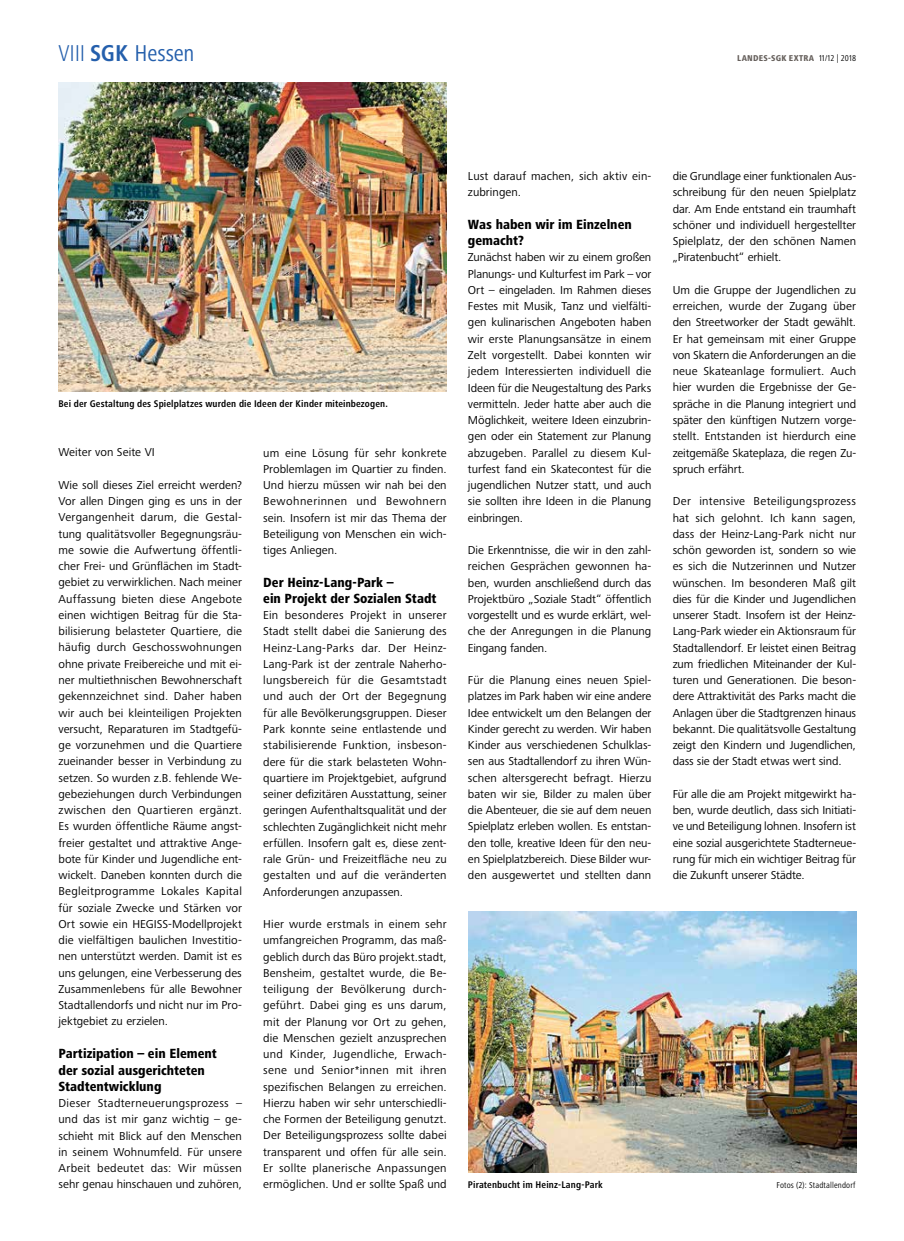
<style>
.page{position:relative;width:904px;height:1241px;background:#fff}
.page>*{position:absolute;margin:0;border:0;box-sizing:border-box;transform-origin:0 0}
.t1{font:condensed 23.75px "Frutiger Next Pro";color:#245fac}
.t2{font:800 condensed 13.75px/16.2px "Frutiger Next Pro";color:#000}
.t3{font:11.88px/16.2px "Frutiger Next Pro";color:#000;text-align:justify}
.t4{font:700 condensed 10px "Frutiger Next Pro";letter-spacing:.015em;color:#000}
.t5{font:800 condensed 8.75px "Frutiger Next Pro";letter-spacing:.03em;color:#66605c}
.t6{font:condensed 8.75px "Frutiger Next Pro";letter-spacing:.015em;color:#000}
.s1{font-weight:300}
.s2{font-weight:700}
.s3{font-weight:400;color:#000}
</style>
<div class="page">
<img style="left:469px;top:911px;width:387px;height:260px">
<img style="left:58px;top:83px;width:388px;height:308px">
<h1 class="t1" style="left:58px;top:40px;width:138px"><span class="s1">VIII</span> <span class="s2">SGK</span> Hessen</h1>
<p class="t5" style="left:737px;top:53px;width:120px">LANDES-SGK EXTRA <span class="s3">11/12 | 2018</span></p>
<p class="t4" style="left:58px;top:398px;width:331px">Bei der Gestaltung des Spielplatzes wurden die Ideen der Kinder miteinbezogen.</p>
<p class="t3" style="left:58px;top:444px;width:98px">Weiter von Seite VI</p>
<p class="t3" style="left:58px;top:477px;width:185px">Wie soll dieses Ziel erreicht werden?<br>Vor allen Dingen ging es uns in der Vergangenheit darum, die Gestal&shy;tung qualitätsvoller Begegnungsräu&shy;me sowie die Aufwertung öffentli&shy;cher Frei- und Grünflächen im Stadt&shy;gebiet zu verwirklichen. Nach meiner Auffassung bieten diese Angebote einen wichtigen Beitrag für die Sta&shy;bilisierung belasteter Quartiere, die häufig durch Geschosswohnungen ohne private Freibereiche und mit ei&shy;ner multiethnischen Bewohnerschaft gekennzeichnet sind. Daher haben wir auch bei kleinteiligen Projekten versucht, Reparaturen im Stadtgefü&shy;ge vorzunehmen und die Quartiere zueinander besser in Verbindung zu setzen. So wurden z.B. fehlende We&shy;gebeziehungen durch Verbindungen zwischen den Quartieren ergänzt.<br>Es wurden öffentliche Räume angst&shy;freier gestaltet und attraktive Ange&shy;bote für Kinder und Jugendliche ent&shy;wickelt. Daneben konnten durch die Begleitprogramme Lokales Kapital für soziale Zwecke und Stärken vor Ort sowie ein HEGISS-Modellprojekt die vielfältigen baulichen Investitio&shy;nen unterstützt werden. Damit ist es uns gelungen, eine Verbesserung des Zusammenlebens für alle Bewohner Stadtallendorfs und nicht nur im Pro&shy;jektgebiet zu erzielen.</p>
<p class="t2" style="left:58px;top:1045px;width:160px">Partizipation – ein Element der sozial ausgerichteten<br>Stadtentwicklung</p>
<p class="t3" style="left:58px;top:1094px;width:185px">Dieser Stadterneuerungsprozess – und das ist mir ganz wichtig – ge&shy;schieht mit Blick auf den Menschen in seinem Wohnumfeld. Für unsere Arbeit bedeutet das: Wir müssen sehr genau hinschauen und zuhören,</p>
<p class="t3" style="left:263px;top:444px;width:185px">um eine Lösung für sehr konkrete Problemlagen im Quartier zu finden.<br>Und hierzu müssen wir nah bei den Bewohnerinnen und Bewohnern sein. Insofern ist mir das Thema der Beteiligung von Menschen ein wich&shy;tiges Anliegen.</p>
<p class="t2" style="left:263px;top:574px;width:175px">Der Heinz-Lang-Park –<br>ein Projekt der Sozialen Stadt</p>
<p class="t3" style="left:263px;top:607px;width:185px">Ein besonderes Projekt in unserer Stadt stellt dabei die Sanierung des Heinz-Lang-Parks dar. Der Heinz-Lang-Park ist der zentrale Naherho&shy;lungsbereich für die Gesamtstadt und auch der Ort der Begegnung für alle Bevölkerungsgruppen. Dieser Park konnte seine entlastende und stabilisierende Funktion, insbeson&shy;dere für die stark belasteten Wohn&shy;quartiere im Projektgebiet, aufgrund seiner defizitären Ausstattung, seiner geringen Aufenthaltsqualität und der schlechten Zugänglichkeit nicht mehr erfüllen. Insofern galt es, diese zent&shy;rale Grün- und Freizeitfläche neu zu gestalten und auf die veränderten Anforderungen anzupassen.</p>
<p class="t3" style="left:263px;top:915px;width:185px">Hier wurde erstmals in einem sehr umfangreichen Programm, das maß&shy;geblich durch das Büro projekt.stadt, Bensheim, gestaltet wurde, die Be&shy;teiligung der Bevölkerung durch&shy;geführt. Dabei ging es uns darum, mit der Planung vor Ort zu gehen, die Menschen gezielt anzusprechen und Kinder, Jugendliche, Erwach&shy;sene und Senior*innen mit ihren spezifischen Belangen zu erreichen.<br>Hierzu haben wir sehr unterschiedli&shy;che Formen der Beteiligung genutzt.<br>Der Beteiligungsprozess sollte dabei transparent und offen für alle sein.<br>Er sollte planerische Anpassungen ermöglichen. Und er sollte Spaß und</p>
<p class="t3" style="left:468px;top:168px;width:185px">Lust darauf machen, sich aktiv ein&shy;zubringen.</p>
<p class="t2" style="left:468px;top:216px;width:165px">Was haben wir im Einzelnen gemacht?</p>
<p class="t3" style="left:468px;top:249px;width:185px">Zunächst haben wir zu einem großen Planungs- und Kulturfest im Park – vor Ort – eingeladen. Im Rahmen dieses Festes mit Musik, Tanz und vielfälti&shy;gen kulinarischen Angeboten haben wir erste Planungsansätze in einem Zelt vorgestellt. Dabei konnten wir jedem Interessierten individuell die Ideen für die Neugestaltung des Parks vermitteln. Jeder hatte aber auch die Möglichkeit, weitere Ideen einzubrin&shy;gen oder ein Statement zur Planung abzugeben. Parallel zu diesem Kul&shy;turfest fand ein Skatecontest für die jugendlichen Nutzer statt, und auch sie sollten ihre Ideen in die Planung einbringen.</p>
<p class="t3" style="left:468px;top:542px;width:185px">Die Erkenntnisse, die wir in den zahl&shy;reichen Gesprächen gewonnen ha&shy;ben, wurden anschließend durch das Projektbüro „Soziale Stadt“ öffentlich vorgestellt und es wurde erklärt, wel&shy;che der Anregungen in die Planung Eingang fanden.</p>
<p class="t3" style="left:468px;top:672px;width:185px">Für die Planung eines neuen Spiel&shy;platzes im Park haben wir eine andere Idee entwickelt um den Belangen der Kinder gerecht zu werden. Wir haben Kinder aus verschiedenen Schulklas&shy;sen aus Stadtallendorf zu ihren Wün&shy;schen altersgerecht befragt. Hierzu baten wir sie, Bilder zu malen über die Abenteuer, die sie auf dem neuen Spielplatz erleben wollen. Es entstan&shy;den tolle, kreative Ideen für den neu&shy;en Spielplatzbereich. Diese Bilder wur&shy;den ausgewertet und stellten dann</p>
<p class="t3" style="left:672px;top:168px;width:185px">die Grundlage einer funktionalen Aus&shy;schreibung für den neuen Spielplatz dar. Am Ende entstand ein traumhaft schöner und individuell hergestellter Spielplatz, der den schönen Namen „Piratenbucht“ erhielt.</p>
<p class="t3" style="left:672px;top:282px;width:185px">Um die Gruppe der Jugendlichen zu erreichen, wurde der Zugang über den Streetworker der Stadt gewählt.<br>Er hat gemeinsam mit einer Gruppe von Skatern die Anforderungen an die neue Skateanlage formuliert. Auch hier wurden die Ergebnisse der Ge&shy;spräche in die Planung integriert und später den künftigen Nutzern vorge&shy;stellt. Entstanden ist hierdurch eine zeitgemäße Skateplaza, die regen Zu&shy;spruch erfährt.</p>
<p class="t3" style="left:672px;top:493px;width:185px">Der intensive Beteiligungsprozess hat sich gelohnt. Ich kann sagen, dass der Heinz-Lang-Park nicht nur schön geworden ist, sondern so wie es sich die Nutzerinnen und Nutzer wünschen. Im besonderen Maß gilt dies für die Kinder und Jugendlichen unserer Stadt. Insofern ist der Heinz-Lang-Park wieder ein Aktionsraum für Stadtallendorf. Er leistet einen Beitrag zum friedlichen Miteinander der Kul&shy;turen und Generationen. Die beson&shy;dere Attraktivität des Parks macht die Anlagen über die Stadtgrenzen hinaus bekannt. Die qualitätsvolle Gestaltung zeigt den Kindern und Jugendlichen, dass sie der Stadt etwas wert sind.</p>
<p class="t3" style="left:672px;top:785px;width:185px">Für alle die am Projekt mitgewirkt ha&shy;ben, wurde deutlich, dass sich Initiati&shy;ve und Beteiligung lohnen. Insofern ist eine sozial ausgerichtete Stadterneue&shy;rung für mich ein wichtiger Beitrag für die Zukunft unserer Städte.</p>
<p class="t4" style="left:468px;top:1178px;width:136px">Piratenbucht im Heinz-Lang-Park</p>
<p class="t6" style="left:776px;top:1179px;width:81px">Fotos (2): Stadtallendorf</p>
</div>
